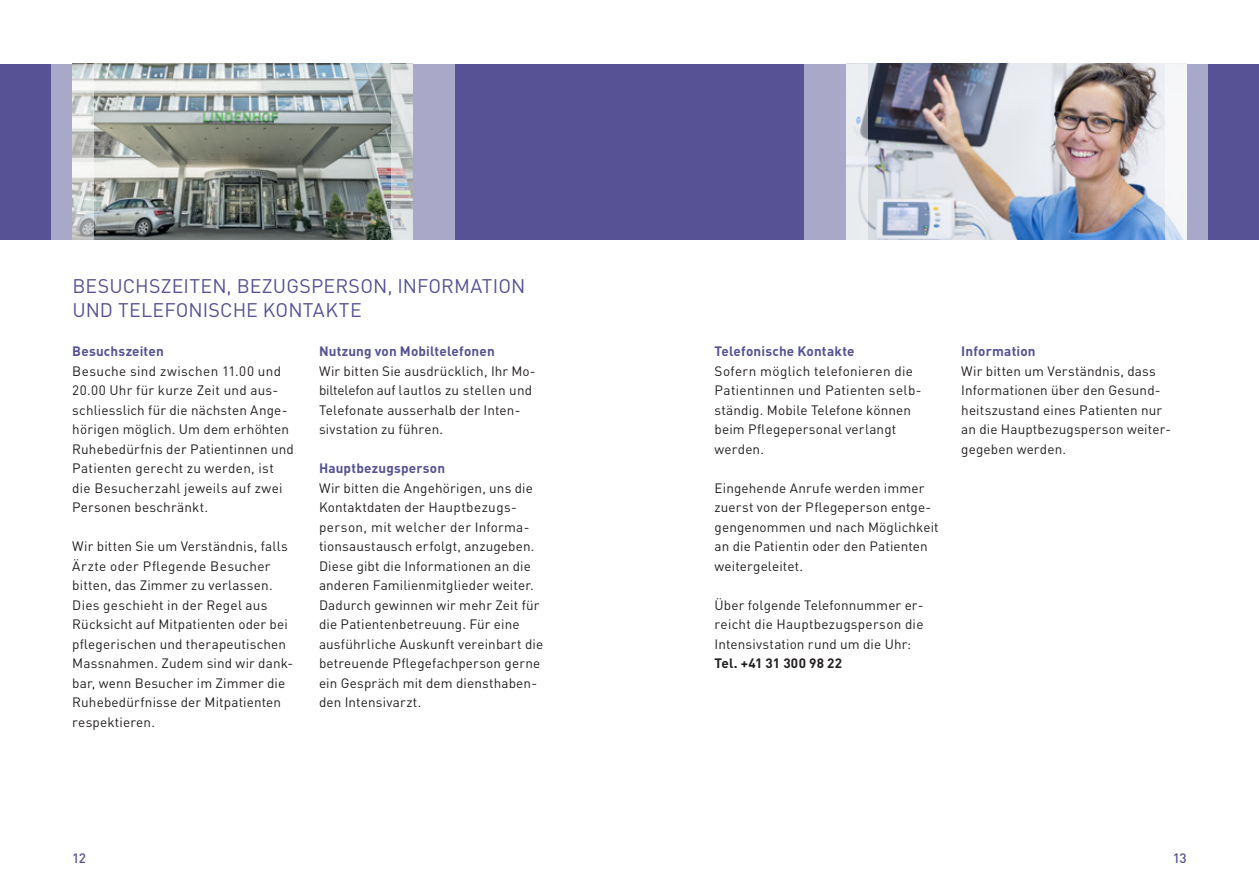
<style>
.page{position:relative;width:1259px;height:893px;background:#fff}
.page>*{position:absolute;margin:0;border:0;box-sizing:border-box;transform-origin:0 0}
.t1{font:19.5px/24px "DIN Pro";letter-spacing:.005em;color:#565295}
.t2{font:13.5px/19.5px "DIN Pro";letter-spacing:.01em;color:#231f20}
.t3{font:700 13.5px "DIN Pro";letter-spacing:.015em;color:#565295}
.t4{font:700 13.5px "DIN Pro";letter-spacing:.015em;color:#231f20}
.t5{font:500 13.5px "DIN Pro";color:#565295}
</style>
<div class="page">
<div style="left:0;top:64px;width:1259px;height:175px;background:#565295"></div>
<img style="left:94px;top:64px;width:297px;height:175px">
<img style="left:867px;top:64px;width:298px;height:175px">
<svg style="left:804px;top:64px;width:63px;height:175px;background:#bdbdd4"></svg>
<svg style="left:1165px;top:64px;width:43px;height:175px;background:#cfcfe1"></svg>
<svg style="left:391px;top:64px;width:64px;height:175px;background:#b5b5cb"></svg>
<svg style="left:51px;top:64px;width:43px;height:175px;background:#bebfce"></svg>
<h1 class="t1" style="left:72px;top:273px;width:454px">BESUCHSZEITEN, BEZUGSPERSON, INFORMATION<br>UND TELEFONISCHE KONTAKTE</h1>
<p class="t3" style="left:72px;top:342px;width:93px">Besuchszeiten</p>
<p class="t2" style="left:72px;top:361px;width:223px">Besuche sind zwischen 11.00 und<br>20.00 Uhr für kurze Zeit und aus&shy;schliesslich für die nächsten Ange&shy;hörigen möglich. Um dem erhöhten<br>Ruhebedürfnis der Patientinnen und<br>Patienten gerecht zu werden, ist die Besucherzahl jeweils auf zwei<br>Personen beschränkt.</p>
<p class="t2" style="left:72px;top:536px;width:223px">Wir bitten Sie um Verständnis, falls<br>Ärzte oder Pflegende Besucher bitten, das Zimmer zu verlassen.<br>Dies geschieht in der Regel aus<br>Rücksicht auf Mitpatienten oder bei pflegerischen und therapeutischen<br>Massnahmen. Zudem sind wir dank&shy;bar, wenn Besucher im Zimmer die<br>Ruhebedürfnisse der Mitpatienten respektieren.</p>
<p class="t3" style="left:319px;top:342px;width:177px">Nutzung von Mobiltelefonen</p>
<p class="t2" style="left:319px;top:361px;width:218px">Wir bitten Sie ausdrücklich, Ihr Mo&shy;biltelefon auf lautlos zu stellen und<br>Telefonate ausserhalb der Inten&shy;sivstation zu führen.</p>
<p class="t3" style="left:319px;top:459px;width:128px">Hauptbezugsperson</p>
<p class="t2" style="left:319px;top:477px;width:226px">Wir bitten die Angehörigen, uns die Kontaktdaten der Hauptbezugs&shy;person, mit welcher der Informa&shy;tionsaustausch erfolgt, anzugeben.<br>Diese gibt die Informationen an die anderen Familienmitglieder weiter.<br>Dadurch gewinnen wir mehr Zeit für die Patientenbetreuung. Für eine ausführliche Auskunft vereinbart die betreuende Pflegefachperson gerne ein Gespräch mit dem diensthaben&shy;den Intensivarzt.</p>
<p class="t3" style="left:714px;top:342px;width:142px">Telefonische Kontakte</p>
<p class="t2" style="left:714px;top:361px;width:209px">Sofern möglich telefonieren die<br>Patientinnen und Patienten selb&shy;ständig. Mobile Telefone können beim Pflegepersonal verlangt werden.</p>
<p class="t2" style="left:714px;top:478px;width:226px">Eingehende Anrufe werden immer zuerst von der Pflegeperson entge&shy;gengenommen und nach Möglichkeit an die Patientin oder den Patienten weitergeleitet.</p>
<p class="t2" style="left:714px;top:595px;width:210px;text-align:justify">Über folgende Telefonnummer er&shy;reicht die Hauptbezugsperson die Intensivstation rund um die Uhr:</p>
<p class="t4" style="left:714px;top:654px;width:129px">Tel. +41 31 300 98 22</p>
<p class="t3" style="left:961px;top:342px;width:76px">Information</p>
<p class="t2" style="left:961px;top:361px;width:211px">Wir bitten um Verständnis, dass<br>Informationen über den Gesund&shy;heitszustand eines Patienten nur an die Hauptbezugsperson weiter&shy;gegeben werden.</p>
<p class="t5" style="left:72px;top:849px;width:15px">12</p>
<p class="t5" style="left:1172px;top:849px;width:16px">13</p>
</div>
